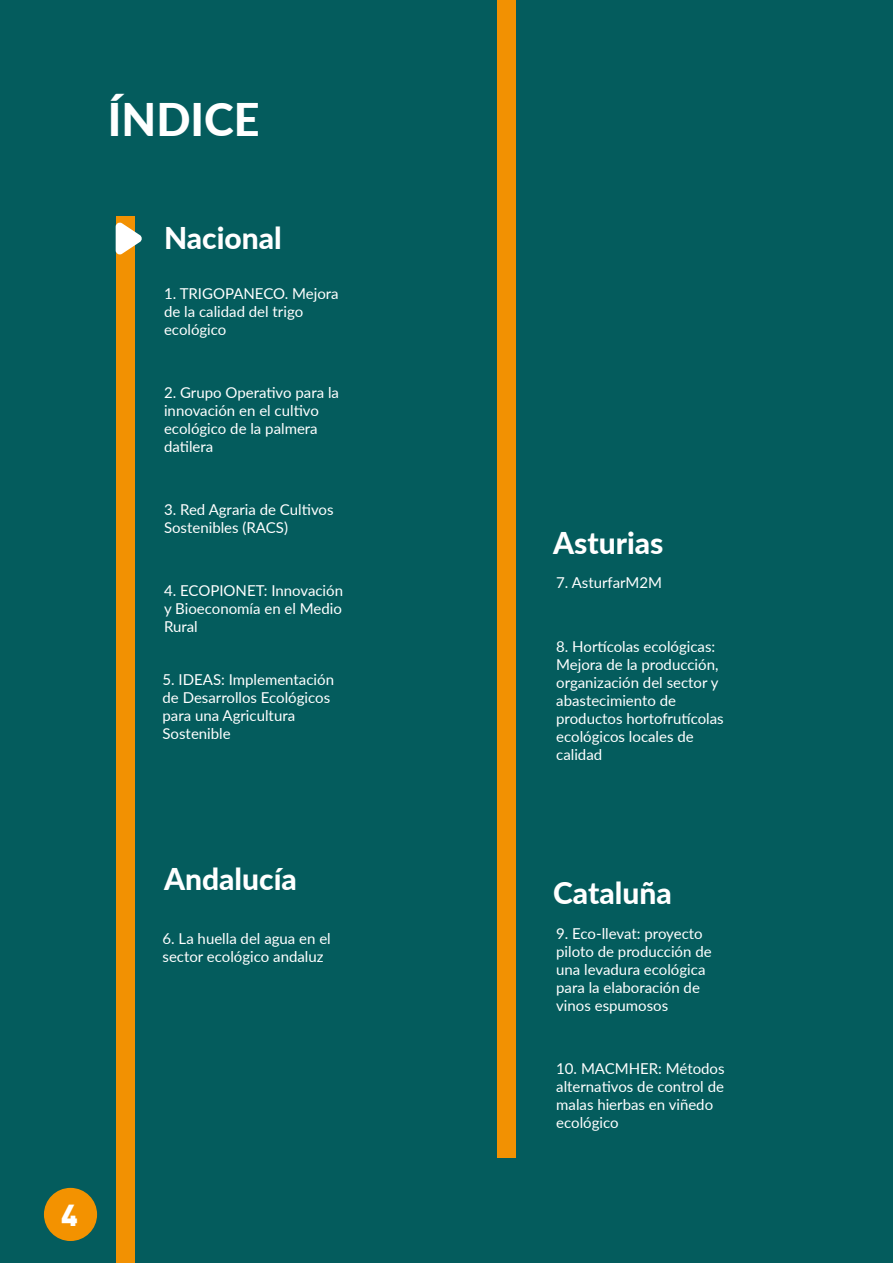
<style>
.page{position:relative;width:893px;height:1263px;background:#fff}
.page>*{position:absolute;margin:0;border:0;box-sizing:border-box;transform-origin:0 0}
.t1{font:800 45px "Lato";color:#fff}
.t2{font:800 30px "Lato";color:#fff}
.t3{font:900 30px "DIN Pro";color:#fff}
.t4{font:15px/18px "Lato";color:#fff}
</style>
<div class="page">
<div style="left:0;top:0;width:893px;height:1262px;background:#045c5d"></div>
<div style="left:117px;top:216px;width:18px;height:1047px;background:#f29102"></div>
<div style="left:497px;top:0;width:19px;height:1157px;background:#f29102"></div>
<div style="left:44px;top:1188px;width:53px;height:53px;background:#f39200;border-radius:50%"></div>
<svg style="left:116px;top:221px;width:26px;height:35px"></svg>
<h1 class="t1" style="left:108px;top:86px;width:153px">ÍNDICE</h1>
<h2 class="t2" style="left:164px;top:215px;width:119px">Nacional</h2>
<p class="t4" style="left:164px;top:284px;width:176px">1. TRIGOPANECO. Mejora de la calidad del trigo ecológico</p>
<p class="t4" style="left:164px;top:383px;width:176px">2. Grupo Operativo para la innovación en el cultivo ecológico de la palmera datilera</p>
<p class="t4" style="left:164px;top:500px;width:171px">3. Red Agraria de Cultivos<br>Sostenibles (RACS)</p>
<p class="t4" style="left:164px;top:581px;width:181px;text-align:justify">4. ECOPIONET: Innovación y Bioeconomía en el Medio Rural</p>
<p class="t4" style="left:163px;top:670px;width:173px">5. IDEAS: Implementación de Desarrollos Ecológicos para una Agricultura<br>Sostenible</p>
<h2 class="t2" style="left:164px;top:857px;width:134px">Andalucía</h2>
<p class="t4" style="left:163px;top:929px;width:170px">6. La huella del agua en el sector ecológico andaluz</p>
<h2 class="t3" style="left:61px;top:1195px;width:18px">4</h2>
<h2 class="t2" style="left:553px;top:520px;width:112px">Asturias</h2>
<p class="t4" style="left:556px;top:573px;width:107px">7. AsturfarM2M</p>
<p class="t4" style="left:556px;top:636px;width:169px">8. Hortícolas ecológicas:<br>Mejora de la producción, organización del sector y abastecimiento de productos hortofrutícolas ecológicos locales de calidad</p>
<h2 class="t2" style="left:553px;top:871px;width:120px">Cataluña</h2>
<p class="t4" style="left:556px;top:924px;width:157px">9. Eco-llevat: proyecto piloto de producción de una levadura ecológica para la elaboración de vinos espumosos</p>
<p class="t4" style="left:556px;top:1059px;width:170px">10. MACMHER: Métodos alternativos de control de malas hierbas en viñedo ecológico</p>
</div>
